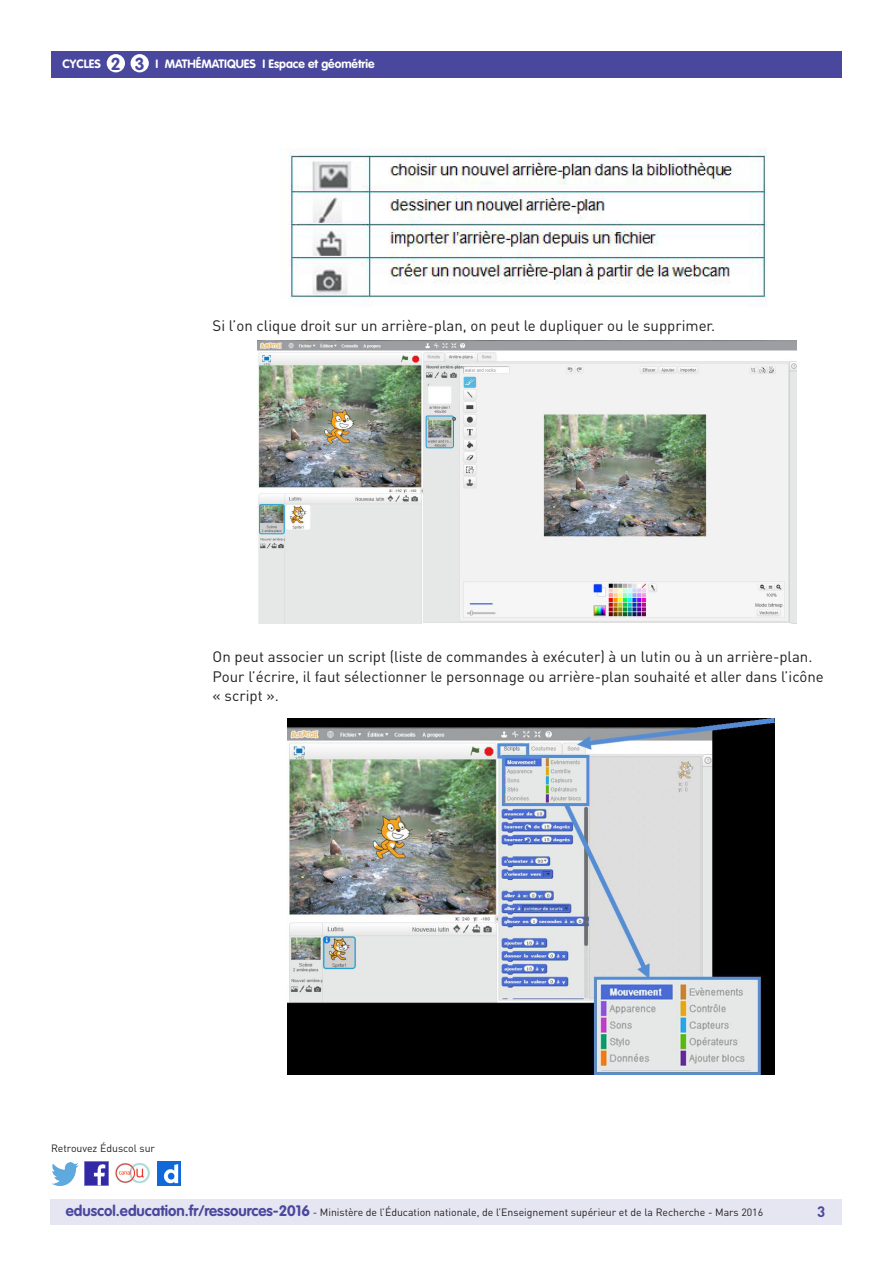
<style>
.page{position:relative;width:893px;height:1263px;background:#fff}
.page>*{position:absolute;margin:0;border:0;box-sizing:border-box;transform-origin:0 0}
.t1{font:700 17.25px "VAG Rounded Std";color:#4a489e}
._06_Texte_courant{font:15px/19.5px "DIN Pro";color:#231f20}
.t2{font:700 15px "DIN Pro";color:#4a489e}
.t3{font:700 12px "VAG Rounded Std";color:#fff}
.t4{font:10.5px "DIN Pro";color:#231f20}
.s1{font-family:"VAG Rounded Std";font-weight:700;font-size:15px;color:#4a489e}
</style>
<div class="page">
<div style="left:50px;top:1199px;width:791px;height:26px;background:#e6e5f2"></div>
<div style="left:51px;top:51px;width:791px;height:27px;background:#4a489e"></div>
<div style="left:107px;top:54px;width:18px;height:18px;background:#fff;border-radius:50%"></div>
<div style="left:131px;top:54px;width:18px;height:18px;background:#fff;border-radius:50%"></div>
<img style="left:85px;top:1162px;width:23px;height:23px">
<img style="left:51px;top:1163px;width:28px;height:22px">
<img style="left:158px;top:1162px;width:22px;height:23px">
<img style="left:115px;top:1163px;width:35px;height:21px">
<img style="left:289px;top:149px;width:478px;height:155px">
<img style="left:258px;top:340px;width:539px;height:283px">
<img style="left:288px;top:719px;width:486px;height:355px">
<p class="t3" style="left:63px;top:57px;width:40px">CYCLES</p>
<p class="t3" style="left:156px;top:57px;width:221px">I MATHÉMATIQUES I Espace et géométrie</p>
<p class="t1" style="left:111px;top:53px;width:35px">2 3</p>
<p class="_06_Texte_courant" style="left:213px;top:315px;width:504px">Si l’on clique droit sur un arrière-plan, on peut le dupliquer ou le supprimer.</p>
<p class="_06_Texte_courant" style="left:213px;top:647px;width:613px">On peut associer un script (liste de commandes à exécuter) à un lutin ou à un arrière-plan.<br>Pour l’écrire, il faut sélectionner le personnage ou arrière-plan souhaité et aller dans l’icône « script ».</p>
<p class="t4" style="left:51px;top:1141px;width:106px">Retrouvez Éduscol sur</p>
<p class="t4" style="left:66px;top:1205px;width:699px"><span class="s1">eduscol.education.fr/ressources-2016</span> - Ministère de l’Éducation nationale, de l’Enseignement supérieur et de la Recherche - Mars 2016</p>
<p class="t2" style="left:817px;top:1201px;width:10px">3</p>
</div>
